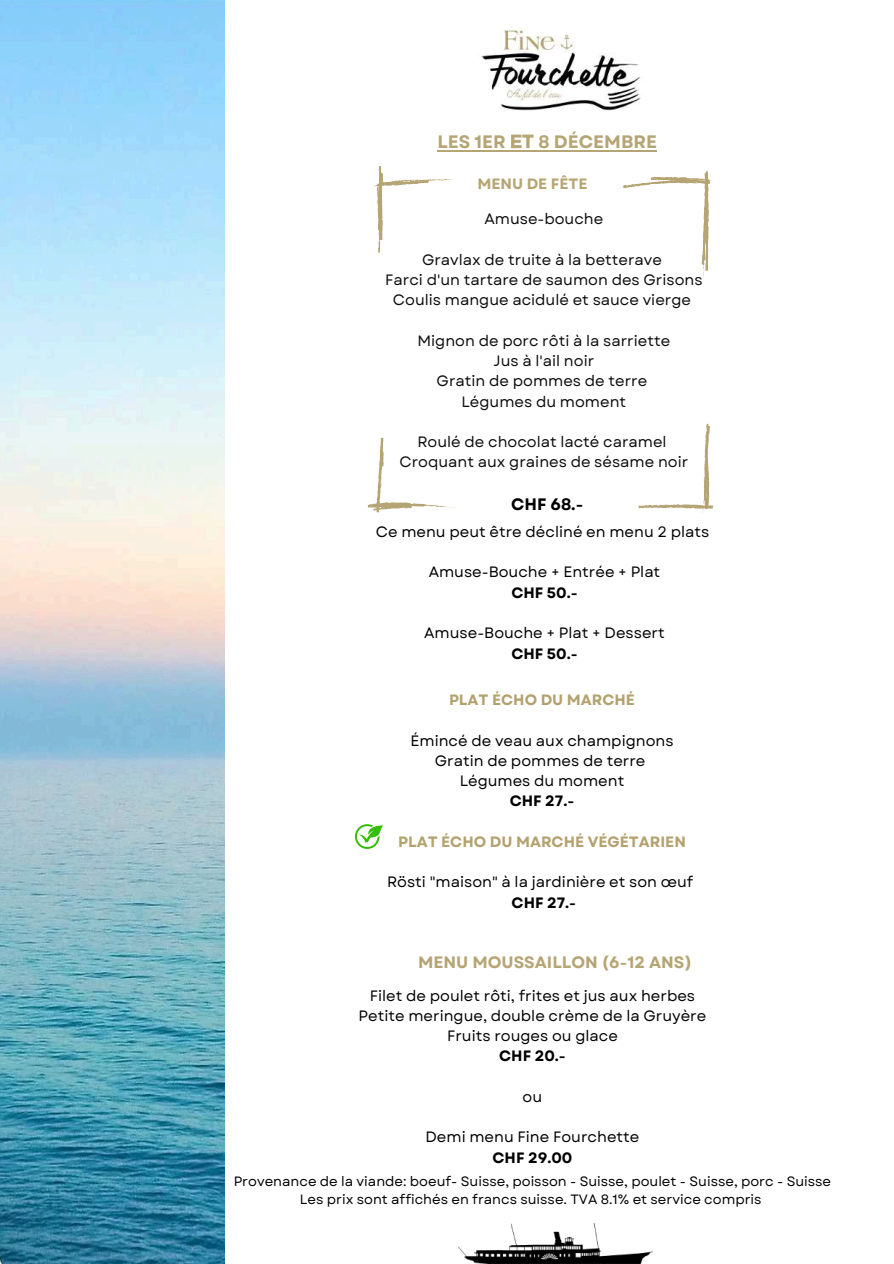
<style>
.page{position:relative;width:894px;height:1264px;background:#fff}
.page>*{position:absolute;margin:0;border:0;box-sizing:border-box;transform-origin:0 0}
.t1{font:700 18px "Garet";color:#b6a574}
.t2{font:700 16.5px "Garet";color:#b6a574}
.t3{font:700 16.5px "Garet";color:#000}
.t4{font:15px/20.2px "Garet";color:#000;text-align:center}
.t5{font:15px/20.2px "Garet";color:#0c0c0c;text-align:center}
.t6{font:700 15px "Garet";color:#000}
.t7{font:700 15px "Garet";color:#b3a16e}
.t8{font:700 15px "Garet";color:#b6a574}
.t9{font:13.5px/18px "Garet";color:#000;text-align:center}
.s1{font-family:"Gotham";font-weight:500}
</style>
<div class="page">
<img style="left:0;top:0;width:224px;height:1263px">
<img style="left:481px;top:24px;width:160px;height:87px">
<svg style="left:355px;top:824px;width:28px;height:25px"></svg>
<img style="left:458px;top:1223px;width:194px;height:39px">
<svg style="left:368px;top:166px;width:348px;height:347px"></svg>
<hr style="left:437px;top:150px;width:219px;height:1px;background:#b6a574">
<p class="t1" style="left:437px;top:128px;width:221px">LES 1ER <span class="s1">ET</span> 8 DÉCEMBRE</p>
<p class="t8" style="left:477px;top:173px;width:112px">MENU DE FÊTE</p>
<p class="t5" style="left:484px;top:209px;width:120px">Amuse-bouche</p>
<p class="t5" style="left:385px;top:249px;width:319px">Gravlax de truite à la betterave<br>Farci d'un tartare de saumon des Grisons<br>Coulis mangue acidulé et sauce vierge</p>
<p class="t5" style="left:417px;top:330px;width:254px">Mignon de porc rôti à la sarriette<br>Jus à l'ail noir<br>Gratin de pommes de terre<br>Légumes du moment</p>
<p class="t5" style="left:399px;top:432px;width:290px">Roulé de chocolat lacté caramel<br>Croquant aux graines de sésame noir</p>
<p class="t3" style="left:511px;top:492px;width:74px">CHF 68.-</p>
<p class="t4" style="left:376px;top:521px;width:335px">Ce menu peut être décliné en menu 2 plats</p>
<p class="t4" style="left:428px;top:562px;width:233px">Amuse-Bouche + Entrée + Plat</p>
<p class="t6" style="left:511px;top:581px;width:68px">CHF 50.-</p>
<p class="t4" style="left:424px;top:623px;width:242px">Amuse-Bouche + Plat + Dessert</p>
<p class="t6" style="left:511px;top:642px;width:68px">CHF 50.-</p>
<p class="t7" style="left:449px;top:689px;width:187px">PLAT ÉCHO DU MARCHÉ</p>
<p class="t4" style="left:410px;top:730px;width:264px">Émincé de veau aux champignons<br>Gratin de pommes de terre<br>Légumes du moment</p>
<p class="t6" style="left:509px;top:790px;width:66px">CHF 27.-</p>
<p class="t7" style="left:398px;top:830px;width:289px">PLAT ÉCHO DU MARCHÉ VÉGÉTARIEN</p>
<p class="t4" style="left:387px;top:872px;width:307px">Rösti "maison" à la jardinière et son œuf</p>
<p class="t6" style="left:511px;top:891px;width:66px">CHF 27.-</p>
<p class="t2" style="left:418px;top:950px;width:275px">MENU MOUSSAILLON (6-12 ANS)</p>
<p class="t4" style="left:358px;top:985px;width:349px">Filet de poulet rôti, frites et jus aux herbes<br>Petite meringue, double crème de la Gruyère<br>Fruits rouges ou glace</p>
<p class="t6" style="left:499px;top:1045px;width:68px">CHF 20.-</p>
<p class="t4" style="left:522px;top:1086px;width:21px">ou</p>
<p class="t4" style="left:425px;top:1126px;width:215px">Demi menu Fine Fourchette</p>
<p class="t6" style="left:492px;top:1146px;width:81px">CHF 29.00</p>
<p class="t9" style="left:234px;top:1172px;width:599px">Provenance de la viande: boeuf- Suisse, poisson - Suisse, poulet - Suisse, porc - Suisse<br>Les prix sont affichés en francs suisse. TVA 8.1% et service compris</p>
</div>
